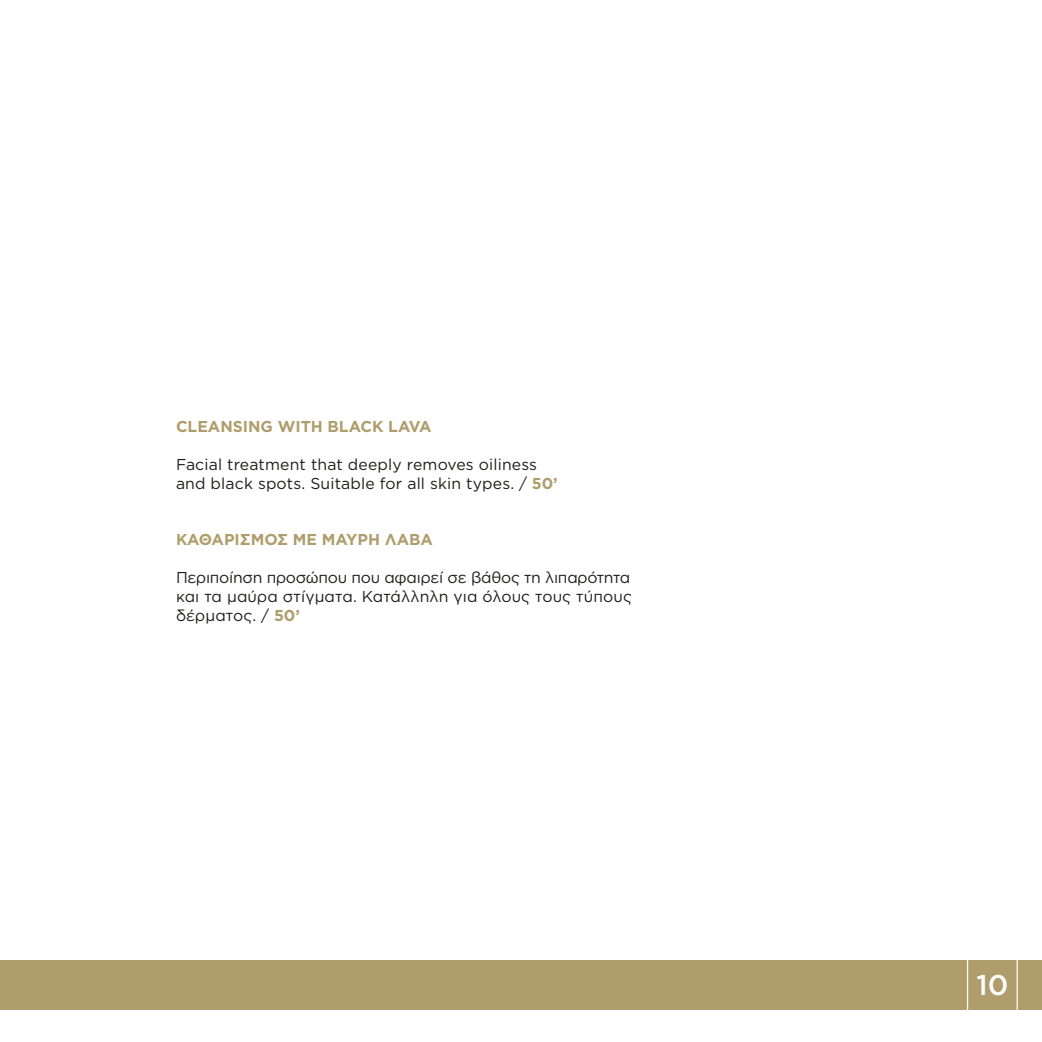
<style>
.page{position:relative;width:1042px;height:1042px;background:#fff}
.page>*{position:absolute;margin:0;border:0;box-sizing:border-box;transform-origin:0 0}
.t1{font:500 28.53px "Gotham Greek";color:#fff}
.t2{font:15.75px/18.9px "Gotham Greek";letter-spacing:.01em;color:#1d1d1b}
.t3{font:700 15.75px "Gotham Greek";color:#af9d6c}
.s1{font-weight:700;color:#af9d6c}
</style>
<div class="page">
<div style="left:0;top:960px;width:1042px;height:49px;background:#af9d6c"></div>
<div style="left:967px;top:954px;width:51px;height:61px;border:1px solid #fff"></div>
<p class="t3" style="left:176px;top:417px;width:257px">CLEANSING WITH BLACK LAVA</p>
<p class="t2" style="left:176px;top:454px;width:383px">Facial treatment that deeply removes oiliness and black spots. Suitable for all skin types. / <span class="s1">50’</span></p>
<p class="t3" style="left:176px;top:530px;width:258px">ΚΑΘΑΡΙΣΜΟΣ ΜΕ ΜΑΥΡΗ ΛΑΒΑ</p>
<p class="t2" style="left:176px;top:568px;width:457px;text-align:justify">Περιποίηση προσώπου που αφαιρεί σε βάθος τη λιπαρότητα και τα μαύρα στίγματα. Κατάλληλη για όλους τους τύπους δέρματος. / <span class="s1">50’</span></p>
<h1 class="t1" style="left:976px;top:968px;width:33px">10</h1>
</div>
